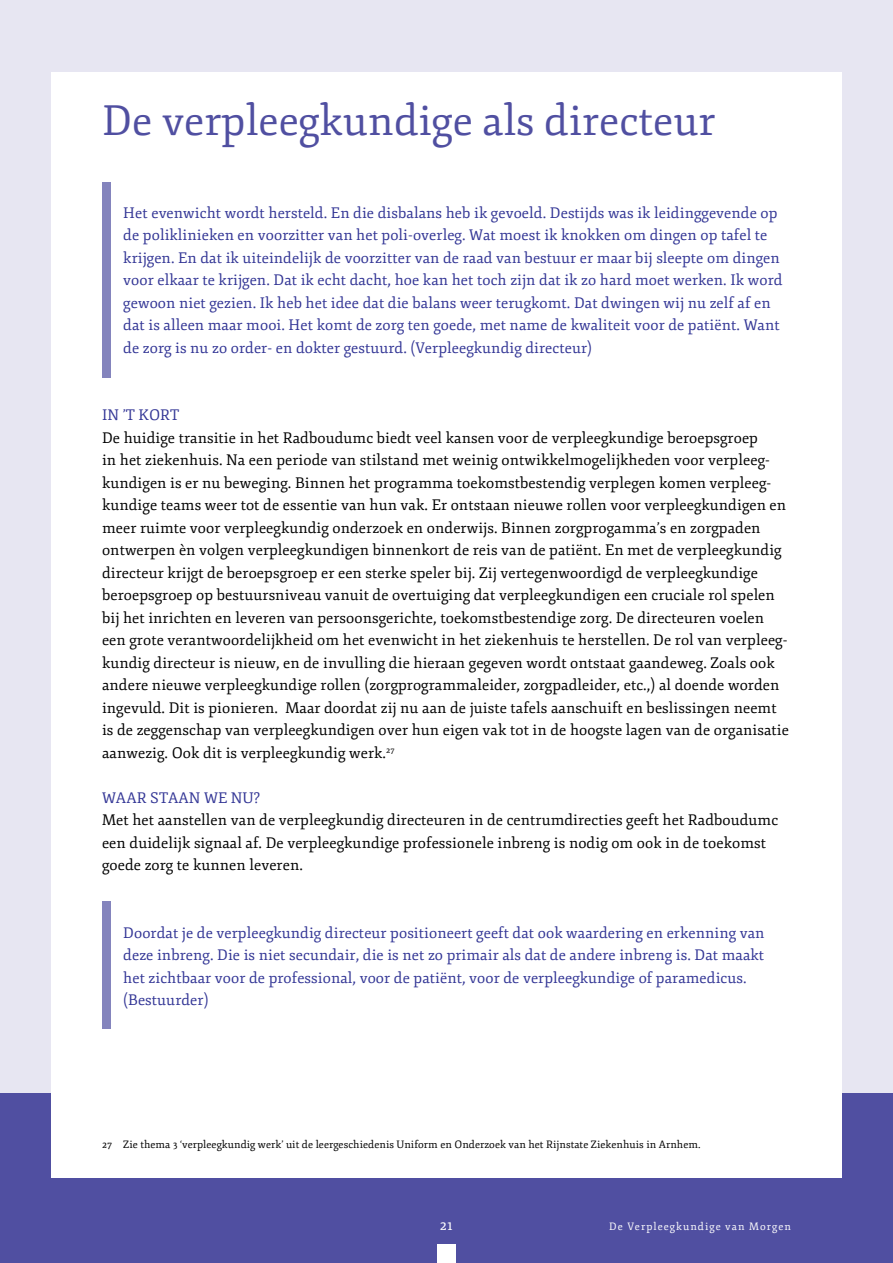
<style>
.page{position:relative;width:893px;height:1263px;background:#e7e6f2}
.page>*{position:absolute;margin:0;border:0;box-sizing:border-box;transform-origin:0 0}
.t1{font:42px "Fjord One";color:#504fa1}
.tekst{font:15px/22.5px "Fjord One";letter-spacing:.005em;color:#000}
.citaat_paars{font:15px/22.5px "Fjord One";letter-spacing:.005em;color:#323595}
.sub-_en_tussenkopje{font:15px "Fjord One";letter-spacing:.005em;color:#323595}
.t2{font:15px "Fjord One";color:#fff}
.voetnoot{font:10.5px "Fjord One";letter-spacing:.005em;color:#000}
.t3{font:10.5px "Fjord One";letter-spacing:.1em;color:#fff}
</style>
<div class="page">
<div style="left:0;top:1093px;width:893px;height:170px;background:#504fa1"></div>
<div style="left:51px;top:72px;width:791px;height:1106px;background:#fff"></div>
<div style="left:437px;top:1244px;width:19px;height:19px;background:#fff"></div>
<div style="left:102px;top:901px;width:9px;height:128px;background:#8484bd"></div>
<div style="left:102px;top:182px;width:9px;height:195px;background:#8484bd"></div>
<p class="t1" style="left:102px;top:95px;width:615px">De verpleegkundige als directeur</p>
<p class="citaat_paars" style="left:123px;top:201px;width:661px">Het evenwicht wordt hersteld. En die disbalans heb ik gevoeld. Destijds was ik leidinggevende op de poliklinieken en voorzitter van het poli-overleg. Wat moest ik knokken om dingen op tafel te krijgen. En dat ik uiteindelijk de voorzitter van de raad van bestuur er maar bij sleepte om dingen voor elkaar te krijgen. Dat ik echt dacht, hoe kan het toch zijn dat ik zo hard moet werken. Ik word gewoon niet gezien. Ik heb het idee dat die balans weer terugkomt. Dat dwingen wij nu zelf af en dat is alleen maar mooi. Het komt de zorg ten goede, met name de kwaliteit voor de patiënt. Want de zorg is nu zo order- en dokter gestuurd. (Verpleegkundig directeur)</p>
<p class="sub-_en_tussenkopje" style="left:102px;top:406px;width:79px">IN ’T KORT</p>
<p class="tekst" style="left:102px;top:426px;width:688px">De huidige transitie in het Radboudumc biedt veel kansen voor de verpleegkundige beroepsgroep<br>in het ziekenhuis. Na een periode van stilstand met weinig ontwikkelmogelijkheden voor verpleeg&shy;kundigen is er nu beweging. Binnen het programma toekomstbestendig verplegen komen verpleeg&shy;kundige teams weer tot de essentie van hun vak. Er ontstaan nieuwe rollen voor verpleegkundigen en meer ruimte voor verpleegkundig onderzoek en onderwijs. Binnen zorgprogamma’s en zorgpaden ontwerpen èn volgen verpleegkundigen binnenkort de reis van de patiënt. En met de verpleegkundig directeur krijgt de beroepsgroep er een sterke speler bij. Zij vertegenwoordigd de verpleegkundige beroepsgroep op bestuursniveau vanuit de overtuiging dat verpleegkundigen een cruciale rol spelen bij het inrichten en leveren van persoonsgerichte, toekomstbestendige zorg. De directeuren voelen een grote verantwoordelijkheid om het evenwicht in het ziekenhuis te herstellen. De rol van verpleeg&shy;kundig directeur is nieuw, en de invulling die hieraan gegeven wordt ontstaat gaandeweg. Zoals ook andere nieuwe verpleegkundige rollen (zorgprogrammaleider, zorgpadleider, etc.,) al doende worden ingevuld. Dit is pionieren. Maar doordat zij nu aan de juiste tafels aanschuift en beslissingen neemt is de zeggenschap van verpleegkundigen over hun eigen vak tot in de hoogste lagen van de organisatie aanwezig. Ook dit is verpleegkundig werk.<sup>27</sup></p>
<p class="sub-_en_tussenkopje" style="left:102px;top:788px;width:160px">WAAR STAAN WE NU?</p>
<p class="tekst" style="left:102px;top:809px;width:678px">Met het aanstellen van de verpleegkundig directeuren in de centrumdirecties geeft het Radboudumc een duidelijk signaal af. De verpleegkundige professionele inbreng is nodig om ook in de toekomst goede zorg te kunnen leveren.</p>
<p class="citaat_paars" style="left:123px;top:921px;width:643px">Doordat je de verpleegkundig directeur positioneert geeft dat ook waardering en erkenning van deze inbreng. Die is niet secundair, die is net zo primair als dat de andere inbreng is. Dat maakt het zichtbaar voor de professional, voor de patiënt, voor de verpleegkundige of paramedicus. (Bestuurder)</p>
<p class="voetnoot" style="left:102px;top:1138px;width:600px">27 Zie thema 3 ‘verpleegkundig werk’ uit de leergeschiedenis Uniform en Onderzoek van het Rijnstate Ziekenhuis in Arnhem.</p>
<p class="t2" style="left:440px;top:1216px;width:15px">21</p>
<p class="t3" style="left:609px;top:1220px;width:183px">De Verpleegkundige van Morgen</p>
</div>
